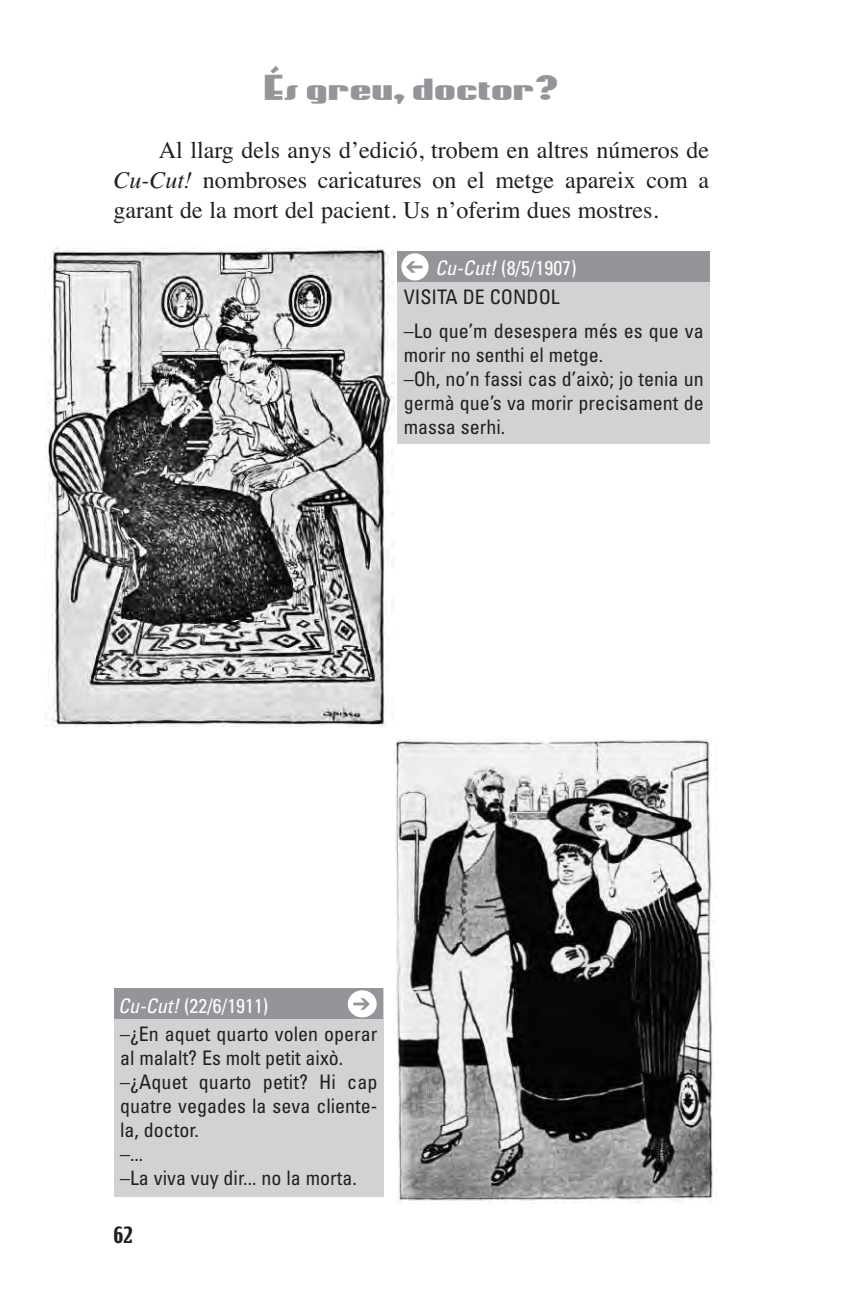
<style>
.page{position:relative;width:851px;height:1304px;background:#fff}
.page>*{position:absolute;margin:0;border:0;box-sizing:border-box;transform-origin:0 0}
.t1{font:36px "Coaster Poster";letter-spacing:.025em;color:#939598}
.t2{font:24px/30px "Times";color:#231f20;text-align:justify}
.t3{font:condensed 20px/24px "Univers";color:#231f20}
.t4{font:condensed 20px "Univers";color:#fff}
.t5{font:20px "Techno";color:#231f20}
.s1{font-style:italic}
</style>
<div class="page">
<img style="left:45px;top:247px;width:349px;height:480px">
<img style="left:394px;top:739px;width:323px;height:465px">
<div style="left:397px;top:251px;width:312px;height:193px;background:#d1d2d4"></div>
<div style="left:397px;top:251px;width:312px;height:31px;background:#939598"></div>
<div style="left:401px;top:253px;width:27px;height:27px;background:#fff;border-radius:50%"></div>
<div style="left:114px;top:988px;width:269px;height:209px;background:#d1d2d4"></div>
<div style="left:114px;top:988px;width:269px;height:31px;background:#939598"></div>
<div style="left:348px;top:990px;width:28px;height:27px;background:#fff;border-radius:50%"></div>
<h1 class="t1" style="left:264px;top:65px;width:295px">És greu, doctor?</h1>
<p class="t2" style="left:113px;top:135px;width:597px;text-indent:45px">Al llarg dels anys d’edició, trobem en altres números de <span class="s1">Cu-Cut!</span> nombroses caricatures on el metge apareix com a garant de la mort del pacient. Us n’oferim dues mostres.</p>
<p class="t4" style="left:435px;top:261px;width:143px"><span class="s1">Cu-Cut!</span> (8/5/1907)</p>
<p class="t3" style="left:403px;top:282px;width:301px;line-height:33.2px">VISITA DE CONDOL<br>–Lo que’m desespera més es que va</p>
<p class="t3" style="left:403px;top:344px;width:301px">morir no senthi el metge.<br>–Oh, no’n fassi cas d’això; jo tenia un germà que’s va morir precisament de massa serhi.</p>
<p class="t4" style="left:118px;top:998px;width:152px"><span class="s1">Cu-Cut!</span> (22/6/1911)</p>
<p class="t3" style="left:120px;top:1024px;width:259px">–¿En aquet quarto volen operar al malalt? Es molt petit això. –¿Aquet quarto petit? Hi cap quatre vegades la seva cliente&shy;la, doctor.<br>–...<br>–La viva vuy dir... no la morta.</p>
<p class="t5" style="left:113px;top:1225px;width:21px">62</p>
</div>
